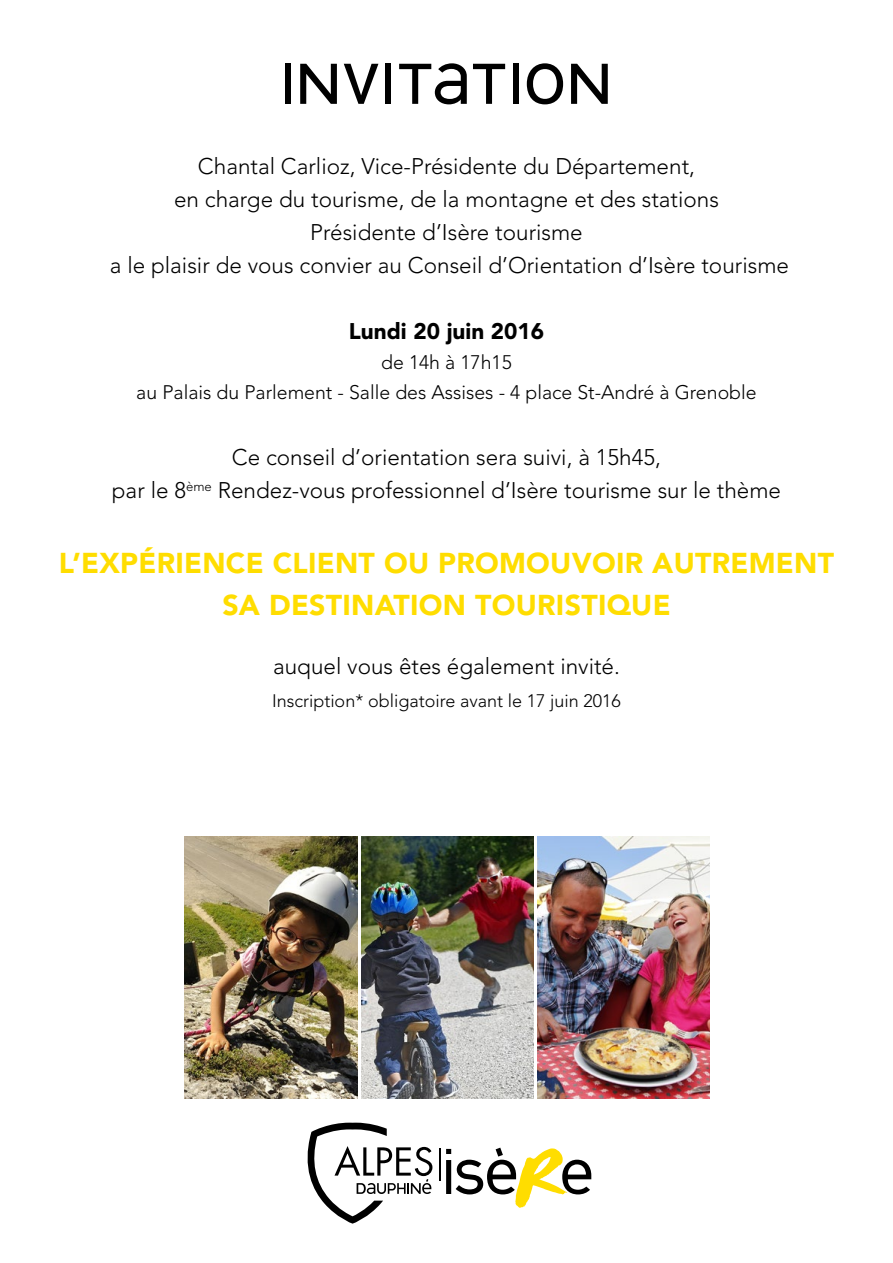
<style>
.page{position:relative;width:893px;height:1263px;background:#fff}
.page>*{position:absolute;margin:0;border:0;box-sizing:border-box;transform-origin:0 0}
.t1{font:69px "Designal LW20";letter-spacing:.03em;color:#000}
.t2{font:900 28.5px/42px "Avenir LT Std";letter-spacing:.01em;color:#fd0;text-align:center}
.t3{font:300 22.5px/33px "Avenir LT Std";color:#000;text-align:center}
.t4{font:900 22.5px "Avenir LT Std";color:#000}
.t5{font:300 19.5px/30px "Avenir LT Std";color:#000;text-align:center}
.t6{font:300 18px "Avenir LT Std";color:#000}
</style>
<div class="page">
<img style="left:185px;top:836px;width:172px;height:262px">
<img style="left:361px;top:836px;width:173px;height:262px">
<img style="left:538px;top:836px;width:172px;height:262px">
<hr style="left:439px;top:1149px;width:1px;height:32px;background:#000">
<svg style="left:446px;top:1147px;width:145px;height:61px"></svg>
<svg style="left:307px;top:1123px;width:125px;height:100px"></svg>
<h1 class="t1" style="left:282px;top:47px;width:331px">INVITATION</h1>
<p class="t3" style="left:110px;top:150px;width:681px">Chantal Carlioz, Vice-Présidente du Département,<br>en charge du tourisme, de la montagne et des stations<br>Présidente d’Isère tourisme<br>a le plaisir de vous convier au Conseil d’Orientation d’Isère tourisme</p>
<p class="t4" style="left:349px;top:318px;width:197px">LUNDI 20 JUIN 2016</p>
<p class="t5" style="left:136px;top:348px;width:622px">de 14h à 17h15<br>au Palais du Parlement - Salle des Assises - 4 place St-André à Grenoble</p>
<p class="t3" style="left:112px;top:441px;width:671px">Ce conseil d’orientation sera suivi, à 15h45,<br>par le 8<sup>ème</sup> Rendez-vous professionnel d’Isère tourisme sur le thème</p>
<p class="t2" style="left:59px;top:542px;width:777px">L’EXPÉRIENCE CLIENT OU PROMOUVOIR AUTREMENT<br>SA DESTINATION TOURISTIQUE</p>
<p class="t3" style="left:273px;top:650px;width:348px">auquel vous êtes également invité.</p>
<p class="t6" style="left:272px;top:690px;width:350px">Inscription* obligatoire avant le 17 juin 2016</p>
</div>
